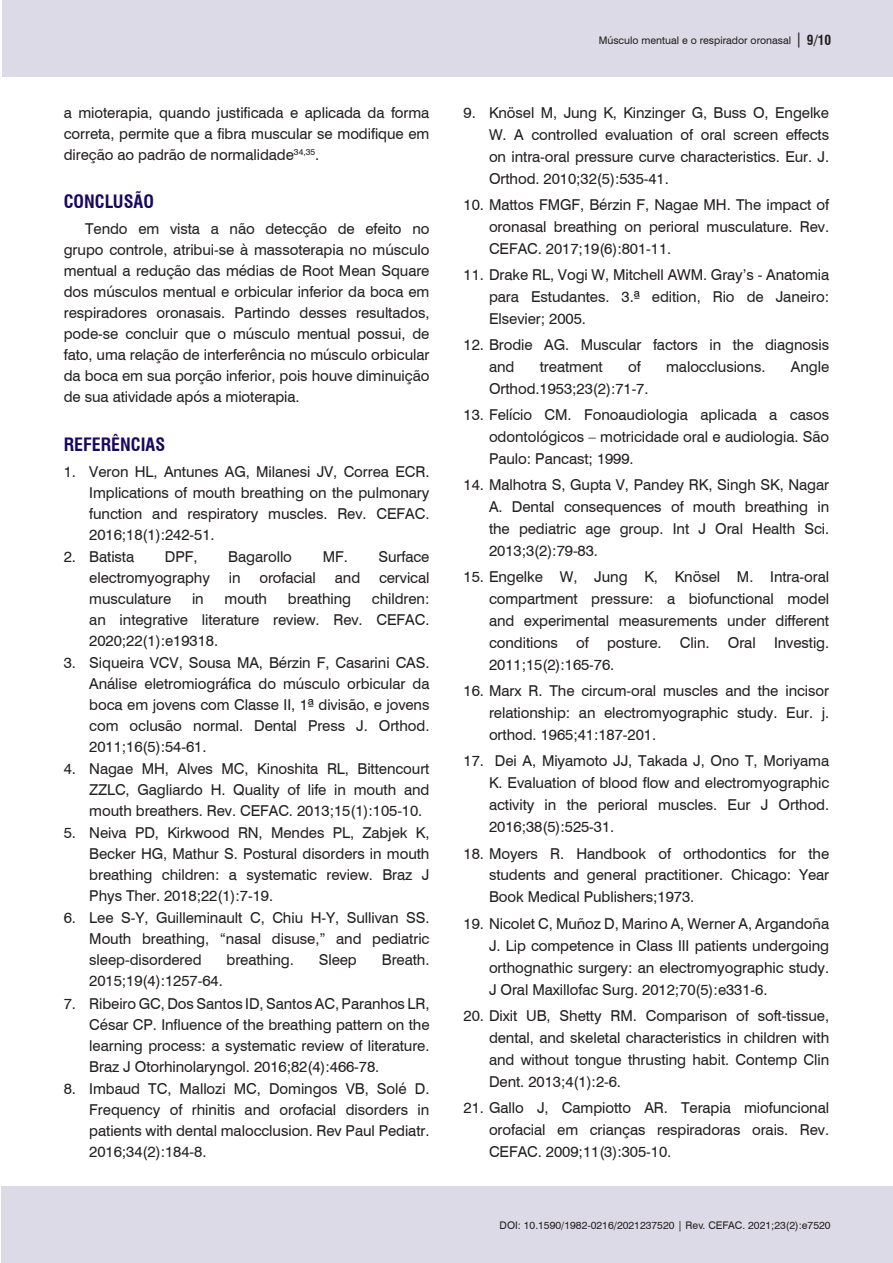
<style>
.page{position:relative;width:893px;height:1263px;background:#fff}
.page>*{position:absolute;margin:0;border:0;box-sizing:border-box;transform-origin:0 0}
.Nivel_1{font:700 condensed 18px "Swiss 721 BT";color:#18085f}
.Corpo_do_texto{font:15px/21px "Swiss 721 BT";letter-spacing:-.005em;color:#231f20;text-align:justify}
.t1{font:10.5px "Swiss 721 BT";color:#231f20}
.s1{font-size:15px}
.s2{font-weight:700;font-stretch:condensed;font-size:13.5px}
</style>
<div class="page">
<div style="left:1px;top:1186px;width:892px;height:77px;background:#dcdae7"></div>
<div style="left:2px;top:0;width:891px;height:77px;background:#dcdae7"></div>
<p class="Corpo_do_texto" style="left:64px;top:102px;width:367px">a mioterapia, quando justificada e aplicada da forma correta, permite que a fibra muscular se modifique em direção ao padrão de normalidade<sup>34,35</sup>.</p>
<p class="Nivel_1" style="left:64px;top:191px;width:92px">CONCLUSÃO</p>
<p class="Corpo_do_texto" style="left:64px;top:218px;width:367px;text-indent:21px">Tendo em vista a não detecção de efeito no grupo controle, atribui-se à massoterapia no músculo mentual a redução das médias de Root Mean Square dos músculos mentual e orbicular inferior da boca em respiradores oronasais. Partindo desses resultados, pode-se concluir que o músculo mentual possui, de fato, uma relação de interferência no músculo orbicular da boca em sua porção inferior, pois houve diminuição de sua atividade após a mioterapia.</p>
<p class="Nivel_1" style="left:64px;top:433px;width:103px">REFERÊNCIAS</p>
<p class="Corpo_do_texto" style="left:89px;top:461px;width:342px;text-indent:-26px">1. Veron HL, Antunes AG, Milanesi JV, Correa ECR.<br>Implications of mouth breathing on the pulmonary function and respiratory muscles. Rev. CEFAC.<br>2016;18(1):242-51.</p>
<p class="Corpo_do_texto" style="left:64px;top:546px;width:72px">2. Batista</p>
<p class="Corpo_do_texto" style="left:165px;top:546px;width:34px">DPF,</p>
<p class="Corpo_do_texto" style="left:228px;top:546px;width:65px">Bagarollo</p>
<p class="Corpo_do_texto" style="left:323px;top:546px;width:108px">MF. Surface</p>
<p class="Corpo_do_texto" style="left:89px;top:567px;width:122px">electromyography</p>
<p class="Corpo_do_texto" style="left:229px;top:567px;width:13px">in</p>
<p class="Corpo_do_texto" style="left:259px;top:567px;width:58px">orofacial</p>
<p class="Corpo_do_texto" style="left:335px;top:567px;width:27px">and</p>
<p class="Corpo_do_texto" style="left:379px;top:567px;width:52px">cervical</p>
<p class="Corpo_do_texto" style="left:89px;top:588px;width:83px">musculature</p>
<p class="Corpo_do_texto" style="left:192px;top:588px;width:13px">in</p>
<p class="Corpo_do_texto" style="left:225px;top:588px;width:44px">mouth</p>
<p class="Corpo_do_texto" style="left:288px;top:588px;width:65px">breathing</p>
<p class="Corpo_do_texto" style="left:89px;top:588px;width:342px;text-indent:283px">children: an integrative literature review. Rev. CEFAC.<br>2020;22(1):e19318.</p>
<p class="Corpo_do_texto" style="left:89px;top:652px;width:342px;text-indent:-26px">3. Siqueira VCV, Sousa MA, Bérzin F, Casarini CAS.<br>Análise eletromiográfica do músculo orbicular da boca em jovens com Classe II, 1ª divisão, e jovens com oclusão normal. Dental Press J. Orthod.<br>2011;16(5):54-61.</p>
<p class="Corpo_do_texto" style="left:89px;top:758px;width:342px;text-indent:-26px">4. Nagae MH, Alves MC, Kinoshita RL, Bittencourt ZZLC, Gagliardo H. Quality of life in mouth and mouth breathers. Rev. CEFAC. 2013;15(1):105-10.</p>
<p class="Corpo_do_texto" style="left:89px;top:822px;width:342px;text-indent:-26px">5. Neiva PD, Kirkwood RN, Mendes PL, Zabjek K, Becker HG, Mathur S. Postural disorders in mouth breathing children: a systematic review. Braz J Phys Ther. 2018;22(1):7-19.</p>
<p class="Corpo_do_texto" style="left:89px;top:907px;width:342px;text-indent:-26px">6. Lee S-Y, Guilleminault C, Chiu H-Y, Sullivan SS.<br>Mouth breathing, “nasal disuse,” and pediatric sleep-disordered</p>
<p class="Corpo_do_texto" style="left:227px;top:949px;width:69px">breathing.</p>
<p class="Corpo_do_texto" style="left:319px;top:949px;width:40px">Sleep</p>
<p class="Corpo_do_texto" style="left:382px;top:949px;width:49px">Breath.</p>
<p class="Corpo_do_texto" style="left:89px;top:970px;width:135px">2015;19(4):1257-64.</p>
<p class="Corpo_do_texto" style="left:89px;top:992px;width:342px;text-indent:-26px">7. Ribeiro GC, Dos Santos ID, Santos AC, Paranhos LR, César CP. Influence of the breathing pattern on the learning process: a systematic review of literature.<br>Braz J Otorhinolaryngol. 2016;82(4):466-78.</p>
<p class="Corpo_do_texto" style="left:89px;top:1078px;width:342px;text-indent:-26px">8. Imbaud TC, Mallozi MC, Domingos VB, Solé D.<br>Frequency of rhinitis and orofacial disorders in patients with dental malocclusion. Rev Paul Pediatr.<br>2016;34(2):184-8.</p>
<p class="t1" style="left:599px;top:34px;width:234px">Músculo mentual e o respirador oronasal <span class="s1">|</span> <span class="s2">9/10</span></p>
<p class="Corpo_do_texto" style="left:489px;top:101px;width:342px;line-height:21.9px;text-indent:-26px">9. Knösel M, Jung K, Kinzinger G, Buss O, Engelke W. A controlled evaluation of oral screen effects on intra-oral pressure curve characteristics. Eur. J.<br>Orthod. 2010;32(5):535-41.</p>
<p class="Corpo_do_texto" style="left:489px;top:193px;width:342px;line-height:21.9px;text-indent:-26px">10. Mattos FMGF, Bérzin F, Nagae MH. The impact of oronasal breathing on perioral musculature. Rev.<br>CEFAC. 2017;19(6):801-11.</p>
<p class="Corpo_do_texto" style="left:489px;top:263px;width:342px;line-height:21.9px;text-indent:-26px">11. Drake RL, Vogi W, Mitchell AWM. Gray’s - Anatomia para Estudantes. 3.ª edition, Rio de Janeiro:<br>Elsevier; 2005.</p>
<p class="Corpo_do_texto" style="left:489px;top:334px;width:342px;line-height:21.9px;text-indent:-26px">12. Brodie AG. Muscular factors in the diagnosis and</p>
<p class="Corpo_do_texto" style="left:540px;top:356px;width:64px">treatment</p>
<p class="Corpo_do_texto" style="left:628px;top:356px;width:14px">of</p>
<p class="Corpo_do_texto" style="left:666px;top:356px;width:101px">malocclusions.</p>
<p class="Corpo_do_texto" style="left:791px;top:356px;width:40px">Angle</p>
<p class="Corpo_do_texto" style="left:489px;top:378px;width:161px">Orthod.1953;23(2):71-7.</p>
<p class="Corpo_do_texto" style="left:489px;top:404px;width:342px;line-height:21.9px;text-indent:-26px">13. Felício CM. Fonoaudiologia aplicada a casos odontológicos – motricidade oral e audiologia. São Paulo: Pancast; 1999.</p>
<p class="Corpo_do_texto" style="left:489px;top:474px;width:342px;line-height:21.9px;text-indent:-26px">14. Malhotra S, Gupta V, Pandey RK, Singh SK, Nagar A. Dental consequences of mouth breathing in the pediatric age group. Int J Oral Health Sci.<br>2013;3(2):79-83.</p>
<p class="Corpo_do_texto" style="left:489px;top:566px;width:342px;line-height:21.9px;text-indent:-26px">15. Engelke W, Jung K, Knösel M. Intra-oral compartment pressure: a biofunctional model and experimental measurements under different conditions of posture. Clin. Oral Investig.<br>2011;15(2):165-76.</p>
<p class="Corpo_do_texto" style="left:489px;top:680px;width:342px;line-height:21.9px;text-indent:-26px">16. Marx R. The circum-oral muscles and the incisor relationship: an electromyographic study. Eur. j. orthod. 1965;41:187-201.</p>
<p class="Corpo_do_texto" style="left:489px;top:750px;width:342px;line-height:21.9px;text-indent:-26px">17. Dei A, Miyamoto JJ, Takada J, Ono T, Moriyama K. Evaluation of blood flow and electromyographic activity in the perioral muscles. Eur J Orthod.<br>2016;38(5):525-31.</p>
<p class="Corpo_do_texto" style="left:489px;top:842px;width:342px;line-height:21.9px;text-indent:-26px">18. Moyers R. Handbook of orthodontics for the students and general practitioner. Chicago: Year Book Medical Publishers;1973.</p>
<p class="Corpo_do_texto" style="left:489px;top:912px;width:342px;line-height:21.9px;text-indent:-26px">19. Nicolet C, Muñoz D, Marino A, Werner A, Argandoña J. Lip competence in Class III patients undergoing orthognathic surgery: an electromyographic study.<br>J Oral Maxillofac Surg. 2012;70(5):e331-6.</p>
<p class="Corpo_do_texto" style="left:489px;top:1004px;width:342px;line-height:21.9px;text-indent:-26px">20. Dixit UB, Shetty RM. Comparison of soft-tissue, dental, and skeletal characteristics in children with and without tongue thrusting habit. Contemp Clin Dent. 2013;4(1):2-6.</p>
<p class="Corpo_do_texto" style="left:489px;top:1096px;width:342px;line-height:21.9px;text-indent:-26px">21. Gallo J, Campiotto AR. Terapia miofuncional orofacial em crianças respiradoras orais. Rev.<br>CEFAC. 2009;11(3):305-10.</p>
<p class="t1" style="left:500px;top:1218px;width:333px">DOI: 10.1590/1982-0216/2021237520 | Rev. CEFAC. 2021;23(2):e7520</p>
</div>
